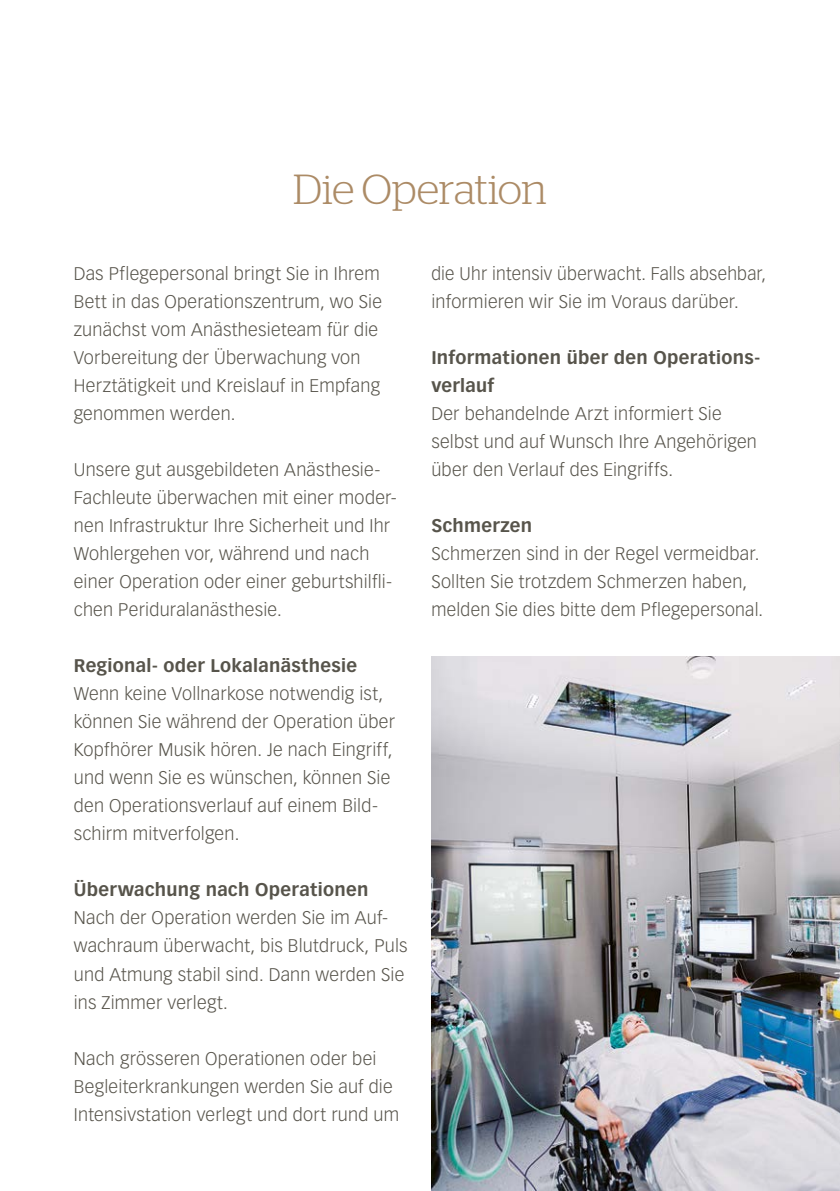
<style>
.page{position:relative;width:840px;height:1191px;background:#fff}
.page>*{position:absolute;margin:0;border:0;box-sizing:border-box;transform-origin:0 0}
.t1{font:300 42px "Stag";letter-spacing:-.01em;color:#ac8b66}
.t2{font:300 18px/28px "Vectora LT Std";letter-spacing:.015em;color:#57544b}
.t3{font:700 18px/28px "Vectora LT Std";letter-spacing:.015em;color:#57544b}
</style>
<div class="page">
<img style="left:431px;top:656px;width:408px;height:535px">
<h1 class="t1" style="left:293px;top:165px;width:255px">Die Operation</h1>
<p class="t2" style="left:74px;top:260px;width:309px">Das Pflegepersonal bringt Sie in Ihrem Bett in das Operationszentrum, wo Sie zunächst vom Anästhesieteam für die Vorbereitung der Überwachung von Herztätigkeit und Kreislauf in Empfang genommen werden.</p>
<p class="t2" style="left:74px;top:456px;width:324px">Unsere gut ausgebildeten Anästhesie-Fachleute überwachen mit einer moder&shy;nen Infrastruktur Ihre Sicherheit und Ihr Wohlergehen vor, während und nach einer Operation oder einer geburtshilfli&shy;chen Periduralanästhesie.</p>
<p class="t3" style="left:74px;top:652px;width:285px">Regional- oder Lokalanästhesie</p>
<p class="t2" style="left:74px;top:680px;width:323px">Wenn keine Vollnarkose notwendig ist, können Sie während der Operation über Kopfhörer Musik hören. Je nach Eingriff, und wenn Sie es wünschen, können Sie den Operationsverlauf auf einem Bild&shy;schirm mitverfolgen.</p>
<p class="t3" style="left:74px;top:876px;width:296px">Überwachung nach Operationen</p>
<p class="t2" style="left:74px;top:904px;width:335px">Nach der Operation werden Sie im Auf&shy;wachraum überwacht, bis Blutdruck, Puls und Atmung stabil sind. Dann werden Sie ins Zimmer verlegt.</p>
<p class="t2" style="left:74px;top:1044px;width:327px">Nach grösseren Operationen oder bei<br>Begleiterkrankungen werden Sie auf die<br>Intensivstation verlegt und dort rund um</p>
<p class="t2" style="left:431px;top:260px;width:336px">die Uhr intensiv überwacht. Falls absehbar, informieren wir Sie im Voraus darüber.</p>
<p class="t3" style="left:431px;top:344px;width:330px">Informationen über den Operations&shy;verlauf</p>
<p class="t2" style="left:431px;top:400px;width:327px">Der behandelnde Arzt informiert Sie selbst und auf Wunsch Ihre Angehörigen über den Verlauf des Eingriffs.</p>
<p class="t3" style="left:431px;top:512px;width:102px">Schmerzen</p>
<p class="t2" style="left:431px;top:540px;width:333px">Schmerzen sind in der Regel vermeidbar.<br>Sollten Sie trotzdem Schmerzen haben, melden Sie dies bitte dem Pflegepersonal.</p>
</div>
